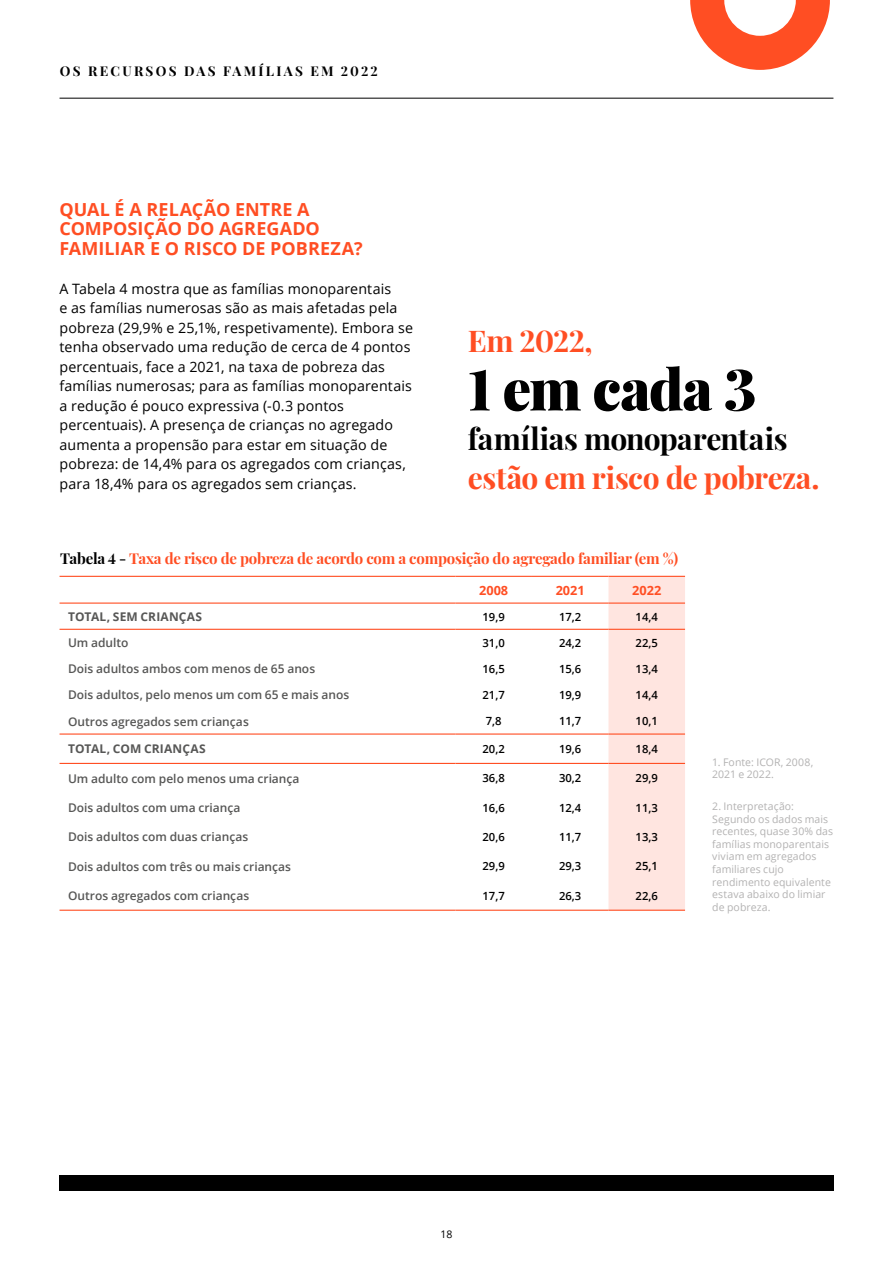
<style>
.page{position:relative;width:893px;height:1263px;background:#fff}
.page>*{position:absolute;margin:0;border:0;box-sizing:border-box;transform-origin:0 0}
.Numerão{font:900 57px "Playfair Display";letter-spacing:-.025em;color:#000}
.Numerão_Texto{font:700 30px/39px "Playfair Display";letter-spacing:-.015em;color:#ff4e23}
.Textão_corrido{font:700 18px/19.5px "Open Sans";letter-spacing:.005em;color:#ff4e23}
.t1{font:700 15px "Playfair Display";letter-spacing:-.015em;color:#ff4e23}
.Textão_corrido-2{font:14.25px/19.5px "Open Sans";letter-spacing:.01em;color:#000}
.Cabeçalho{font:700 13.5px "Playfair Display";letter-spacing:.17em;color:#000}
.Gráfico_Tabela_Cabeçalho__Azul{font:700 12.75px "Open Sans";color:#ff4e23}
.Tabela_Texto_Item{font:600 12px "Open Sans";color:#575756}
.Tabela_Texto_Item-2{font:700 12px "Open Sans";letter-spacing:.01em;color:#575756}
.Gráfico_Tabela_Número__Preto{font:600 11.25px "Open Sans";color:#000}
.Fonte{font:10.5px/12.6px "Open Sans";letter-spacing:.005em;color:#b3b2b2}
.t2{font:10.5px "Open Sans";color:#000}
.s1{color:#000}
</style>
<div class="page">
<hr style="left:60px;top:98px;width:773px;height:1px;background:#000">
<svg style="left:690px;top:0;width:140px;height:70px"></svg>
<div style="left:59px;top:1175px;width:774px;height:16px;background:#000"></div>
<div style="left:608px;top:577px;width:77px;height:333px;background:#ffe5e0"></div>
<hr style="left:60px;top:576px;width:395px;height:1px;background:#ff4e23">
<hr style="left:455px;top:576px;width:77px;height:1px;background:#ff4e23">
<hr style="left:532px;top:576px;width:76px;height:1px;background:#ff4e23">
<hr style="left:608px;top:576px;width:77px;height:1px;background:#ff4e23">
<hr style="left:60px;top:602px;width:395px;height:2px;background:#ff4e23">
<hr style="left:455px;top:602px;width:77px;height:2px;background:#ff4e23">
<hr style="left:532px;top:602px;width:76px;height:2px;background:#ff4e23">
<hr style="left:608px;top:602px;width:77px;height:2px;background:#ff4e23">
<hr style="left:60px;top:629px;width:395px;height:1px;background:#ff4e23">
<hr style="left:455px;top:629px;width:77px;height:1px;background:#ff4e23">
<hr style="left:532px;top:629px;width:76px;height:1px;background:#ff4e23">
<hr style="left:608px;top:629px;width:77px;height:1px;background:#ff4e23">
<hr style="left:60px;top:733px;width:395px;height:2px;background:#ff4e23">
<hr style="left:455px;top:733px;width:77px;height:2px;background:#ff4e23">
<hr style="left:532px;top:733px;width:76px;height:2px;background:#ff4e23">
<hr style="left:608px;top:733px;width:77px;height:2px;background:#ff4e23">
<hr style="left:60px;top:763px;width:395px;height:1px;background:#ff4e23">
<hr style="left:455px;top:763px;width:77px;height:1px;background:#ff4e23">
<hr style="left:532px;top:763px;width:76px;height:1px;background:#ff4e23">
<hr style="left:608px;top:763px;width:77px;height:1px;background:#ff4e23">
<hr style="left:60px;top:910px;width:395px;height:1px;background:#ff4e23">
<hr style="left:455px;top:910px;width:77px;height:1px;background:#ff4e23">
<hr style="left:532px;top:910px;width:76px;height:1px;background:#ff4e23">
<hr style="left:608px;top:910px;width:77px;height:1px;background:#ff4e23">
<p class="Cabeçalho" style="left:60px;top:61px;width:319px">OS RECURSOS DAS FAMÍLIAS EM 2022</p>
<p class="Textão_corrido" style="left:60px;top:199px;width:305px">QUAL É A RELAÇÃO ENTRE A<br>COMPOSIÇÃO DO AGREGADO<br>FAMILIAR E O RISCO DE POBREZA?</p>
<p class="Textão_corrido-2" style="left:60px;top:278px;width:355px">A Tabela 4 mostra que as famílias monoparentais<br>e as famílias numerosas são as mais afetadas pela pobreza (29,9% e 25,1%, respetivamente). Embora se tenha observado uma redução de cerca de 4 pontos percentuais, face a 2021, na taxa de pobreza das famílias numerosas; para as famílias monoparentais a redução é pouco expressiva (-0.3 pontos percentuais). A presença de crianças no agregado aumenta a propensão para estar em situação de pobreza: de 14,4% para os agregados com crianças, para 18,4% para os agregados sem crianças.</p>
<p class="Numerão_Texto" style="left:468px;top:319px;width:126px">Em 2022,</p>
<p class="Numerão" style="left:468px;top:344px;width:290px">1 em cada 3</p>
<p class="Numerão_Texto" style="left:468px;top:416px;width:353px"><span class="s1">famílias monoparentais </span>estão em risco de pobreza.</p>
<p class="t1" style="left:60px;top:546px;width:619px"><span class="s1">Tabela 4 -</span> Taxa de risco de pobreza de acordo com a composição do agregado familiar (em %)</p>
<p class="Gráfico_Tabela_Cabeçalho__Azul" style="left:479px;top:581px;width:31px">2008</p>
<p class="Gráfico_Tabela_Cabeçalho__Azul" style="left:556px;top:581px;width:31px">2021</p>
<p class="Gráfico_Tabela_Cabeçalho__Azul" style="left:632px;top:581px;width:31px">2022</p>
<p class="Tabela_Texto_Item-2" style="left:68px;top:608px;width:136px">TOTAL, SEM CRIANÇAS</p>
<p class="Gráfico_Tabela_Número__Preto" style="left:483px;top:609px;width:24px">19,9</p>
<p class="Gráfico_Tabela_Número__Preto" style="left:559px;top:609px;width:24px">17,2</p>
<p class="Gráfico_Tabela_Número__Preto" style="left:636px;top:609px;width:24px">14,4</p>
<p class="Tabela_Texto_Item" style="left:68px;top:634px;width:62px">Um adulto</p>
<p class="Gráfico_Tabela_Número__Preto" style="left:483px;top:635px;width:24px">31,0</p>
<p class="Gráfico_Tabela_Número__Preto" style="left:559px;top:635px;width:24px">24,2</p>
<p class="Gráfico_Tabela_Número__Preto" style="left:636px;top:635px;width:24px">22,5</p>
<p class="Tabela_Texto_Item" style="left:68px;top:661px;width:249px">Dois adultos ambos com menos de 65 anos</p>
<p class="Gráfico_Tabela_Número__Preto" style="left:483px;top:661px;width:24px">16,5</p>
<p class="Gráfico_Tabela_Número__Preto" style="left:559px;top:661px;width:24px">15,6</p>
<p class="Gráfico_Tabela_Número__Preto" style="left:636px;top:661px;width:24px">13,4</p>
<p class="Tabela_Texto_Item" style="left:68px;top:687px;width:283px">Dois adultos, pelo menos um com 65 e mais anos</p>
<p class="Gráfico_Tabela_Número__Preto" style="left:483px;top:687px;width:24px">21,7</p>
<p class="Gráfico_Tabela_Número__Preto" style="left:559px;top:687px;width:24px">19,9</p>
<p class="Gráfico_Tabela_Número__Preto" style="left:636px;top:687px;width:24px">14,4</p>
<p class="Tabela_Texto_Item" style="left:68px;top:713px;width:182px">Outros agregados sem crianças</p>
<p class="Gráfico_Tabela_Número__Preto" style="left:486px;top:713px;width:17px">7,8</p>
<p class="Gráfico_Tabela_Número__Preto" style="left:559px;top:713px;width:24px">11,7</p>
<p class="Gráfico_Tabela_Número__Preto" style="left:636px;top:713px;width:24px">10,1</p>
<p class="Tabela_Texto_Item-2" style="left:68px;top:740px;width:139px">TOTAL, COM CRIANÇAS</p>
<p class="Gráfico_Tabela_Número__Preto" style="left:483px;top:741px;width:24px">20,2</p>
<p class="Gráfico_Tabela_Número__Preto" style="left:559px;top:741px;width:24px">19,6</p>
<p class="Gráfico_Tabela_Número__Preto" style="left:636px;top:741px;width:24px">18,4</p>
<p class="Tabela_Texto_Item" style="left:68px;top:770px;width:233px">Um adulto com pelo menos uma criança</p>
<p class="Gráfico_Tabela_Número__Preto" style="left:483px;top:771px;width:24px">36,8</p>
<p class="Gráfico_Tabela_Número__Preto" style="left:559px;top:771px;width:24px">30,2</p>
<p class="Gráfico_Tabela_Número__Preto" style="left:636px;top:771px;width:24px">29,9</p>
<p class="Tabela_Texto_Item" style="left:68px;top:799px;width:174px">Dois adultos com uma criança</p>
<p class="Gráfico_Tabela_Número__Preto" style="left:483px;top:800px;width:24px">16,6</p>
<p class="Gráfico_Tabela_Número__Preto" style="left:559px;top:800px;width:24px">12,4</p>
<p class="Gráfico_Tabela_Número__Preto" style="left:636px;top:800px;width:24px">11,3</p>
<p class="Tabela_Texto_Item" style="left:68px;top:829px;width:182px">Dois adultos com duas crianças</p>
<p class="Gráfico_Tabela_Número__Preto" style="left:483px;top:829px;width:24px">20,6</p>
<p class="Gráfico_Tabela_Número__Preto" style="left:559px;top:829px;width:24px">11,7</p>
<p class="Gráfico_Tabela_Número__Preto" style="left:636px;top:829px;width:24px">13,3</p>
<p class="Tabela_Texto_Item" style="left:68px;top:858px;width:225px">Dois adultos com três ou mais crianças</p>
<p class="Gráfico_Tabela_Número__Preto" style="left:483px;top:859px;width:24px">29,9</p>
<p class="Gráfico_Tabela_Número__Preto" style="left:559px;top:859px;width:24px">29,3</p>
<p class="Gráfico_Tabela_Número__Preto" style="left:636px;top:859px;width:24px">25,1</p>
<p class="Tabela_Texto_Item" style="left:68px;top:887px;width:183px">Outros agregados com crianças</p>
<p class="Gráfico_Tabela_Número__Preto" style="left:483px;top:888px;width:24px">17,7</p>
<p class="Gráfico_Tabela_Número__Preto" style="left:559px;top:888px;width:24px">26,3</p>
<p class="Gráfico_Tabela_Número__Preto" style="left:636px;top:888px;width:24px">22,6</p>
<p class="Fonte" style="left:712px;top:755px;width:102px">1. Fonte: ICOR, 2008,<br>2021 e 2022.</p>
<p class="Fonte" style="left:712px;top:799px;width:122px">2. Interpretação:<br>Segundo os dados mais recentes, quase 30% das famílias monoparentais viviam em agregados familiares cujo rendimento equivalente estava abaixo do limiar de pobreza.</p>
<p class="t2" style="left:440px;top:1227px;width:14px">18</p>
</div>
